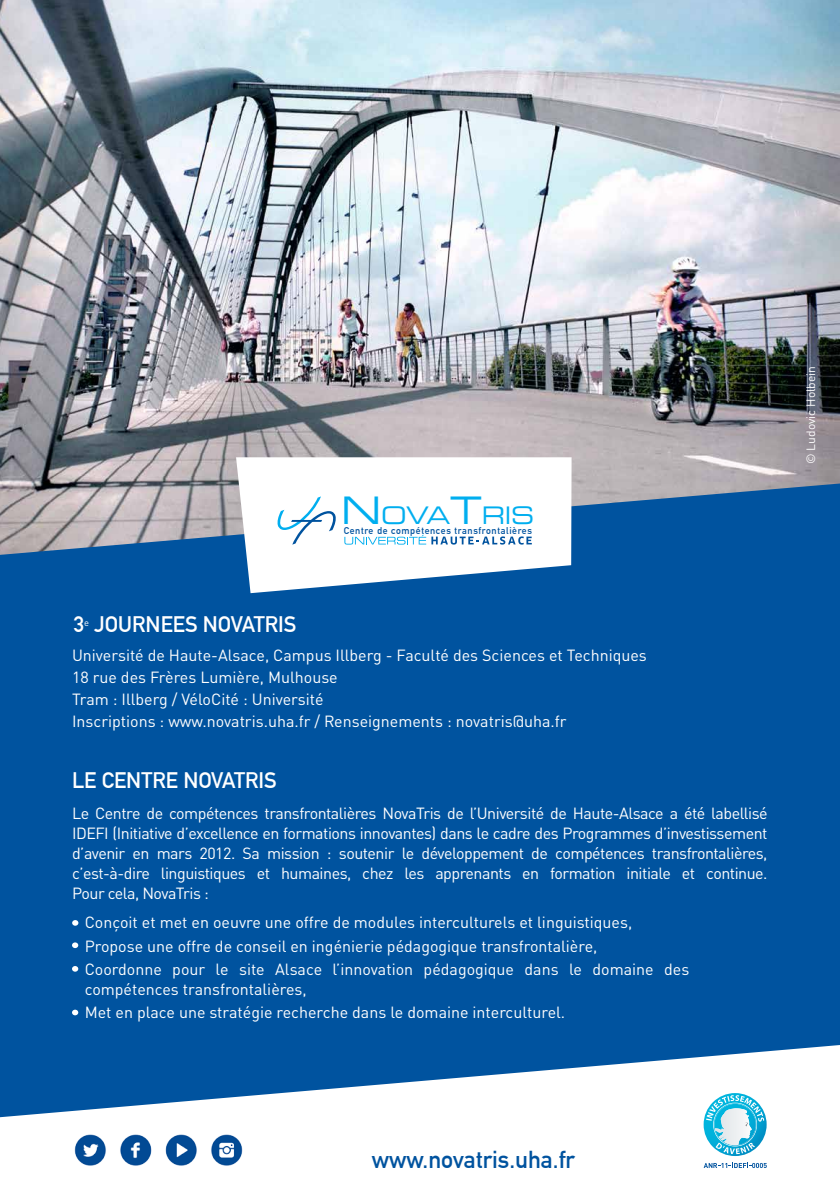
<style>
.page{position:relative;width:840px;height:1191px;background:#fff}
.page>*{position:absolute;margin:0;border:0;box-sizing:border-box;transform-origin:0 0}
.t1{font:expanded 37.8px "Square 721 BT";color:#00aeef}
.t2{font:expanded 24.2px "Square 721 BT";letter-spacing:-.01em;color:#00aeef}
.t3{font:700 24px "DIN Alternate";color:#00539f}
.t4{font:700 22px "DIN Alternate";color:#fff}
.t5{font:16px/20px "DIN Pro";color:#fff}
.t6{font:12px "DIN Pro";color:#fff}
.t7{font:700 9.6px "DIN Alternate";letter-spacing:.065em;color:#00539f}
.t8{font:9.4px "DIN Pro";color:#fff}
.s1{font-size:37.8px}
</style>
<div class="page">
<div style="left:0;top:555px;width:839px;height:490px;background:#00539f"></div>
<svg style="left:0;top:1045px;width:839px;height:123px"></svg>
<img style="left:0;top:0;width:839px;height:555px">
<img style="left:74px;top:1133px;width:170px;height:33px">
<svg style="left:236px;top:457px;width:335px;height:136px"></svg>
<svg style="left:344px;top:535px;width:187px;height:9px"></svg>
<svg style="left:277px;top:496px;width:59px;height:48px"></svg>
<svg style="left:72px;top:920px;width:6px;height:5px"></svg>
<svg style="left:72px;top:966px;width:6px;height:5px"></svg>
<svg style="left:72px;top:1009px;width:6px;height:6px"></svg>
<svg style="left:72px;top:942px;width:6px;height:6px"></svg>
<svg style="left:703px;top:1093px;width:63px;height:63px"></svg>
<svg style="left:703px;top:1163px;width:63px;height:5px"></svg>
<h1 class="t1" style="left:341px;top:488px;width:42px">N</h1>
<p class="t7" style="left:343px;top:523px;width:189px">Centre de compétences transfrontalières</p>
<h2 class="t2" style="left:381px;top:501px;width:154px">OVA<span class="s1">T</span>RIS</h2>
<h3 class="t4" style="left:74px;top:607px;width:12px">3</h3>
<p class="t8" style="left:84px;top:615px;width:6px">e</p>
<h3 class="t4" style="left:94px;top:607px;width:203px">JOURNEES NOVATRIS</h3>
<p class="t5" style="left:72px;top:643px;width:576px;line-height:22px">Université de Haute-Alsace, Campus Illberg - Faculté des Sciences et Techniques 18 rue des Frères Lumière, Mulhouse<br>Tram : Illberg / VéloCité : Université<br>Inscriptions : www.novatris.uha.fr / Renseignements : novatris@uha.fr</p>
<h3 class="t4" style="left:72px;top:763px;width:206px">LE CENTRE NOVATRIS</h3>
<p class="t5" style="left:72px;top:801px;width:696px;text-align:justify">Le Centre de compétences transfrontalières NovaTris de l’Université de Haute-Alsace a été labellisé IDEFI (Initiative d’excellence en formations innovantes) dans le cadre des Programmes d’investissement d’avenir en mars 2012. Sa mission : soutenir le développement de compétences transfrontalières, c’est-à-dire linguistiques et humaines, chez les apprenants en formation initiale et continue.<br>Pour cela, NovaTris :</p>
<p class="t5" style="left:85px;top:909px;width:605px;line-height:23.4px">Conçoit et met en oeuvre une offre de modules interculturels et linguistiques,<br>Propose une offre de conseil en ingénierie pédagogique transfrontalière,<br>Coordonne pour le site Alsace l’innovation pédagogique dans le domaine des</p>
<p class="t5" style="left:85px;top:976px;width:482px;line-height:23.4px">compétences transfrontalières,<br>Met en place une stratégie recherche dans le domaine interculturel.</p>
<p class="t6" style="left:800px;top:464px;width:100px;rotate:-90deg">© Ludovic Holbein</p>
<h3 class="t3" style="left:372px;top:1141px;width:204px">www.novatris.uha.fr</h3>
</div>
